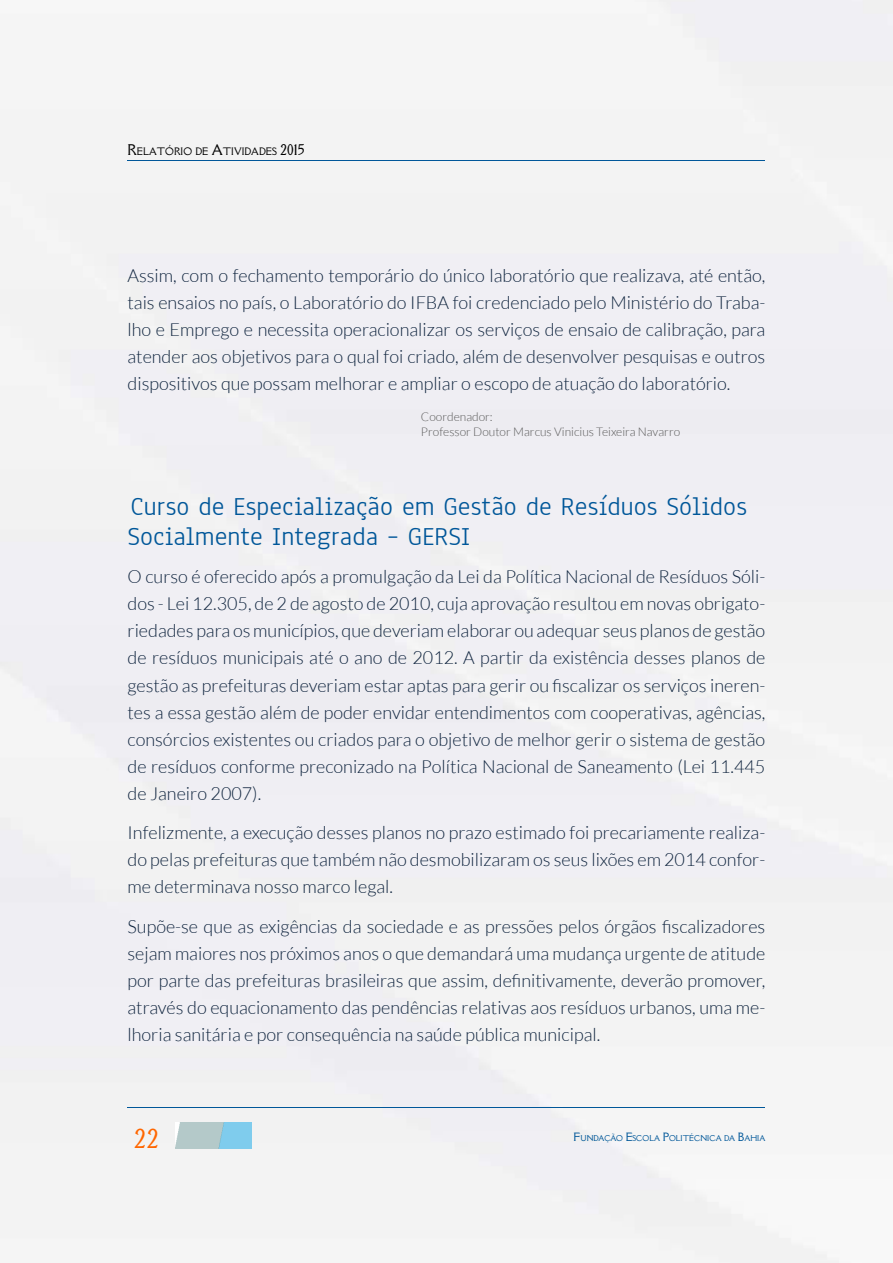
<style>
.page{position:relative;width:893px;height:1263px;background:#f2f2f3}
.page>*{position:absolute;margin:0;border:0;box-sizing:border-box;transform-origin:0 0}
.t1{font:27px/30px "Anaheim";color:#005799}
.t2{font:24px "Della Respira";color:#f60}
.t3{font:300 18px/27px "Lato";color:#0f243e;text-align:justify}
.t4{font:300 12px/14.4px "Lato";color:#595959}
.t5{font:9.45px "Della Respira";color:#000}
.t6{font:7.35px "Della Respira";color:#005799}
.s1{font-size:13.5px}
.s2{font-size:10.5px}
</style>
<div class="page">
<hr style="left:128px;top:161px;width:637px;height:1px;background:#005799">
<hr style="left:128px;top:1107px;width:637px;height:1px;background:#005799">
<img style="left:176px;top:1122px;width:76px;height:26px">
<p class="t5" style="left:128px;top:145px;width:178px"><span class="s1">R</span>ELATÓRIO DE <span class="s1">A</span>TIVIDADES <span class="s1">2015</span></p>
<p class="t3" style="left:128px;top:262px;width:639px">Assim, com o fechamento temporário do único laboratório que realizava, até então, tais ensaios no país, o Laboratório do IFBA foi credenciado pelo Ministério do Traba&shy;lho e Emprego e necessita operacionalizar os serviços de ensaio de calibração, para atender aos objetivos para o qual foi criado, além de desenvolver pesquisas e outros dispositivos que possam melhorar e ampliar o escopo de atuação do laboratório.</p>
<p class="t4" style="left:421px;top:410px;width:261px">Coordenador:<br>Professor Doutor Marcus Vinicius Teixeira Navarro</p>
<h1 class="t1" style="left:128px;top:491px;width:621px">Curso de Especialização em Gestão de Resíduos Sólidos<br>Socialmente Integrada – GERSI</h1>
<p class="t3" style="left:128px;top:564px;width:639px">O curso é oferecido após a promulgação da Lei da Política Nacional de Resíduos Sóli&shy;dos - Lei 12.305, de 2 de agosto de 2010, cuja aprovação resultou em novas obrigato&shy;riedades para os municípios, que deveriam elaborar ou adequar seus planos de gestão de resíduos municipais até o ano de 2012. A partir da existência desses planos de gestão as prefeituras deveriam estar aptas para gerir ou fiscalizar os serviços ineren&shy;tes a essa gestão além de poder envidar entendimentos com cooperativas, agências, consórcios existentes ou criados para o objetivo de melhor gerir o sistema de gestão de resíduos conforme preconizado na Política Nacional de Saneamento (Lei 11.445 de Janeiro 2007).</p>
<p class="t3" style="left:128px;top:819px;width:639px">Infelizmente, a execução desses planos no prazo estimado foi precariamente realiza&shy;do pelas prefeituras que também não desmobilizaram os seus lixões em 2014 confor&shy;me determinava nosso marco legal.</p>
<p class="t3" style="left:128px;top:913px;width:639px">Supõe-se que as exigências da sociedade e as pressões pelos órgãos fiscalizadores sejam maiores nos próximos anos o que demandará uma mudança urgente de atitude por parte das prefeituras brasileiras que assim, definitivamente, deverão promover, através do equacionamento das pendências relativas aos resíduos urbanos, uma me&shy;lhoria sanitária e por consequência na saúde pública municipal.</p>
<h2 class="t2" style="left:134px;top:1122px;width:27px">22</h2>
<p class="t6" style="left:574px;top:1133px;width:193px"><span class="s2">F</span>UNDAÇÃO <span class="s2">E</span>SCOLA <span class="s2">P</span>OLITÉCNICA DA <span class="s2">B</span>AHIA</p>
</div>
